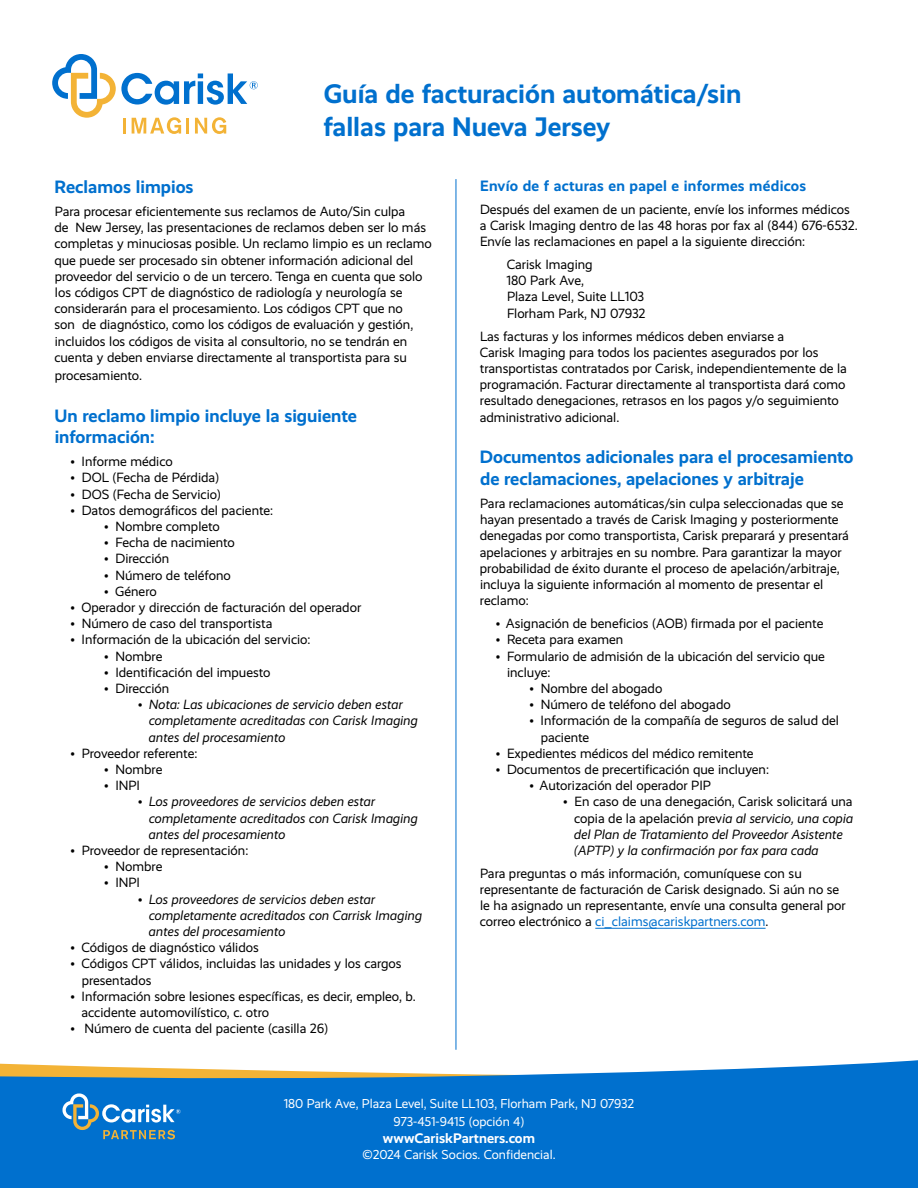
<style>
.page{position:relative;width:918px;height:1188px;background:#fff}
.page>*{position:absolute;margin:0;border:0;box-sizing:border-box;transform-origin:0 0}
.t1{font:700 27px/32.4px "Realist";color:#0070ce}
.t2{font:700 18px/21.6px "Realist";color:#0070ce}
.t3{font:700 15.15px "Realist";letter-spacing:.02em;color:#0070ce}
.t4{font:700 13.95px "Realist";color:#fff}
.t5{font:13.5px/16.2px "Realist";color:#000}
.t6{font:italic 13.5px/16.2px "Realist";color:#000}
.t7{font:13.05px/18.1px "Realist";color:#fff;text-align:center}
.s1{font-style:normal}
.s2{color:#0070ce}
</style>
<div class="page">
<div style="left:0;top:1060px;width:918px;height:128px;background:#0070ce"></div>
<hr style="left:595px;top:928px;width:171px;height:1px;background:#0070ce">
<svg style="left:52px;top:54px;width:206px;height:80px"></svg>
<svg style="left:0;top:1062px;width:918px;height:77px;background:#2a83ca"></svg>
<hr style="left:456px;top:179px;width:1px;height:871px;background:#0070ce">
<h1 class="t1" style="left:323px;top:78px;width:420px">Guía de facturación automática/sin fallas para Nueva Jersey</h1>
<h2 class="t2" style="left:55px;top:176px;width:141px">Reclamos limpios</h2>
<p class="t5" style="left:54px;top:203px;width:379px">Para procesar eficientemente sus reclamos de Auto/Sin culpa<br>de New Jersey, las presentaciones de reclamos deben ser lo más completas y minuciosas posible. Un reclamo limpio es un reclamo que puede ser procesado sin obtener información adicional del proveedor del servicio o de un tercero. Tenga en cuenta que solo los códigos CPT de diagnóstico de radiología y neurología se considerarán para el procesamiento. Los códigos CPT que no<br>son de diagnóstico, como los códigos de evaluación y gestión, incluidos los códigos de visita al consultorio, no se tendrán en cuenta y deben enviarse directamente al transportista para su</p>
<p class="t5" style="left:55px;top:367px;width:89px">procesamiento.</p>
<h2 class="t2" style="left:55px;top:405px;width:304px">Un reclamo limpio incluye la siguiente información:</h2>
<p class="t5" style="left:70px;top:453px;width:104px">• Informe médico</p>
<p class="t5" style="left:70px;top:470px;width:150px">• DOL (Fecha de Pérdida)</p>
<p class="t5" style="left:70px;top:486px;width:152px">• DOS (Fecha de Servicio)</p>
<p class="t5" style="left:70px;top:502px;width:204px">• Datos demográficos del paciente:</p>
<p class="t5" style="left:104px;top:518px;width:117px">• Nombre completo</p>
<p class="t5" style="left:104px;top:534px;width:132px">• Fecha de nacimiento</p>
<p class="t5" style="left:104px;top:551px;width:67px">• Dirección</p>
<p class="t5" style="left:104px;top:567px;width:128px">• Número de teléfono</p>
<p class="t5" style="left:104px;top:583px;width:54px">• Género</p>
<p class="t5" style="left:70px;top:599px;width:292px">• Operador y dirección de facturación del operador</p>
<p class="t5" style="left:70px;top:615px;width:203px">• Número de caso del transportista</p>
<p class="t5" style="left:70px;top:632px;width:242px">• Información de la ubicación del servicio:</p>
<p class="t5" style="left:104px;top:648px;width:60px">• Nombre</p>
<p class="t5" style="left:104px;top:664px;width:168px">• Identificación del impuesto</p>
<p class="t5" style="left:104px;top:680px;width:67px">• Dirección</p>
<p class="t6" style="left:149px;top:696px;width:271px;text-indent:-11px">• Nota: Las ubicaciones de servicio deben estar completamente acreditadas con Carisk Imaging antes del procesamiento</p>
<p class="t5" style="left:70px;top:745px;width:128px">• Proveedor referente:</p>
<p class="t5" style="left:104px;top:761px;width:60px">• Nombre</p>
<p class="t5" style="left:104px;top:777px;width:37px">• INPI</p>
<p class="t6" style="left:149px;top:794px;width:271px;text-indent:-11px">• Los proveedores de servicios deben estar completamente acreditados con Carisk Imaging antes del procesamiento</p>
<p class="t5" style="left:70px;top:842px;width:179px">• Proveedor de representación:</p>
<p class="t5" style="left:104px;top:858px;width:60px">• Nombre</p>
<p class="t5" style="left:104px;top:875px;width:37px">• INPI</p>
<p class="t6" style="left:149px;top:891px;width:275px;text-indent:-11px">• Los proveedores de servicios deben estar completamente acreditados con Carrisk Imaging antes del procesamiento</p>
<p class="t5" style="left:70px;top:939px;width:190px">• Códigos de diagnóstico válidos</p>
<p class="t5" style="left:82px;top:956px;width:322px;text-indent:-11px">• Códigos CPT válidos, incluidas las unidades y los cargos presentados</p>
<p class="t5" style="left:82px;top:988px;width:336px;text-indent:-11px">• Información sobre lesiones específicas, es decir, empleo, b. accidente automovilístico, c. otro</p>
<p class="t5" style="left:70px;top:1020px;width:259px">• Número de cuenta del paciente (casilla 26)</p>
<p class="t3" style="left:480px;top:177px;width:328px">Envío de f acturas en papel e informes médicos</p>
<p class="t5" style="left:480px;top:201px;width:379px">Después del examen de un paciente, envíe los informes médicos a Carisk Imaging dentro de las 48 horas por fax al (844) 676-6532.<br>Envíe las reclamaciones en papel a la siguiente dirección:</p>
<p class="t5" style="left:506px;top:256px;width:141px">Carisk Imaging<br>180 Park Ave,<br>Plaza Level, Suite LL103<br>Florham Park, NJ 07932</p>
<p class="t5" style="left:480px;top:328px;width:369px">Las facturas y los informes médicos deben enviarse a<br>Carisk Imaging para todos los pacientes asegurados por los transportistas contratados por Carisk, independientemente de la programación. Facturar directamente al transportista dará como resultado denegaciones, retrasos en los pagos y/o seguimiento administrativo adicional.</p>
<h2 class="t2" style="left:480px;top:447px;width:375px">Documentos adicionales para el procesamiento de reclamaciones, apelaciones y arbitraje</h2>
<p class="t5" style="left:480px;top:495px;width:371px">Para reclamaciones automáticas/sin culpa seleccionadas que se hayan presentado a través de Carisk Imaging y posteriormente denegadas por como transportista, Carisk preparará y presentará apelaciones y arbitrajes en su nombre. Para garantizar la mayor probabilidad de éxito durante el proceso de apelación/arbitraje, incluya la siguiente información al momento de presentar el reclamo:</p>
<p class="t5" style="left:496px;top:616px;width:329px">• Asignación de beneficios (AOB) firmada por el paciente</p>
<p class="t5" style="left:496px;top:632px;width:129px">• Receta para examen</p>
<p class="t5" style="left:507px;top:648px;width:319px;text-indent:-11px">• Formulario de admisión de la ubicación del servicio que incluye:</p>
<p class="t5" style="left:529px;top:680px;width:134px">• Nombre del abogado</p>
<p class="t5" style="left:529px;top:697px;width:203px">• Número de teléfono del abogado</p>
<p class="t5" style="left:541px;top:713px;width:300px;text-indent:-11px">• Información de la compañía de seguros de salud del paciente</p>
<p class="t5" style="left:496px;top:745px;width:259px">• Expedientes médicos del médico remitente</p>
<p class="t5" style="left:496px;top:761px;width:275px">• Documentos de precertificación que incluyen:</p>
<p class="t5" style="left:529px;top:778px;width:183px">• Autorización del operador PIP</p>
<p class="t6" style="left:574px;top:794px;width:281px;text-indent:-11px"><span class="s1">• En caso de una denegación, Carisk solicitará una copia de la apelación prev</span>ia al servicio, una copia del Plan de Tratamiento del Proveedor Asistente (APTP) y la confirmación por fax para cada</p>
<p class="t5" style="left:480px;top:865px;width:368px">Para preguntas o más información, comuníquese con su representante de facturación de Carisk designado. Si aún no se le ha asignado un representante, envíe una consulta general por correo electrónico a <span class="s2">ci_claims@cariskpartners.com</span>.</p>
<p class="t7" style="left:284px;top:1095px;width:352px">180 Park Ave, Plaza Level, Suite LL103, Florham Park, NJ 07932<br>973-451-9415 (opción 4)</p>
<p class="t4" style="left:383px;top:1130px;width:154px">wwwCariskPartners.com</p>
<p class="t7" style="left:363px;top:1145px;width:195px">©2024 Carisk Socios. Confidencial.</p>
</div>
